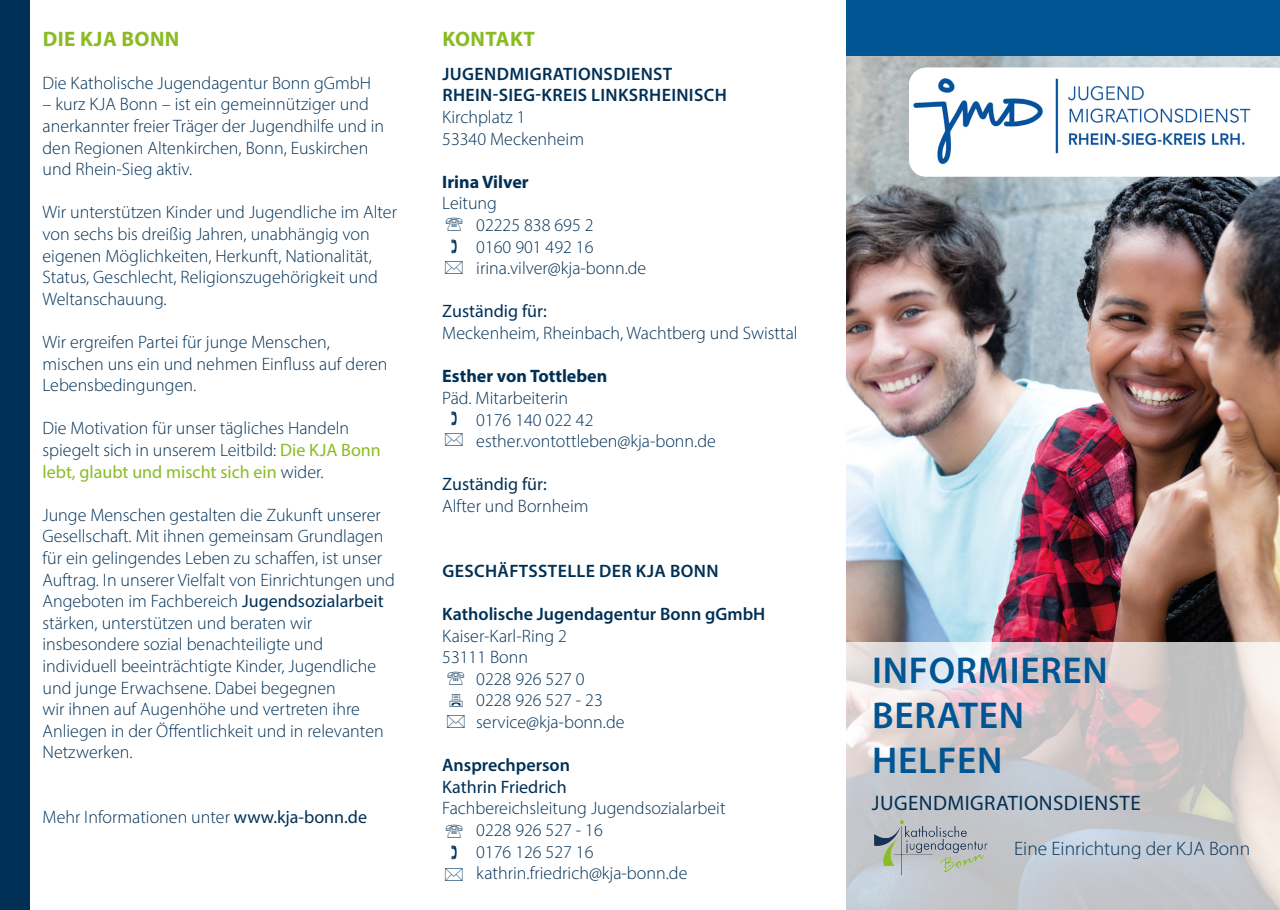
<style>
.page{position:relative;width:1280px;height:910px;background:#fff}
.page>*{position:absolute;margin:0;border:0;box-sizing:border-box;transform-origin:0 0}
.t1{font:600 37.5px "Myriad Pro";letter-spacing:.02em;color:#005592}
.t2{font:21px "Myriad Pro";letter-spacing:.02em;color:#003056}
.t3{font:700 21px "Myriad Pro";letter-spacing:.02em;color:#8abb24}
.t4{font:300 19.5px "Myriad Pro";color:#003056}
.t5{font:300 18px/21.6px "Myriad Pro";color:#003056}
.t6{font:600 18px/21.6px "Myriad Pro";letter-spacing:.02em;color:#003056}
.t7{font:600 18px "Myriad Pro";color:#003056}
.t8{font:18px "Myriad Pro";color:#003056}
.t9{font:700 18px "Myriad Pro";color:#003056}
.s1{font-weight:400;color:#8abb24}
.s2{font-weight:400}
</style>
<div class="page">
<img style="left:846px;top:55px;width:434px;height:587px">
<svg style="left:846px;top:642px;width:434px;height:268px;background:#d0cccf"></svg>
<svg style="left:909px;top:68px;width:371px;height:109px"></svg>
<img style="left:909px;top:68px;width:349px;height:108px">
<div style="left:846px;top:0;width:434px;height:55px;background:#005592"></div>
<img style="left:853px;top:815px;width:157px;height:65px">
<div style="left:0;top:0;width:30px;height:910px;background:#003056"></div>
<p class="t3" style="left:43px;top:25px;width:138px">DIE KJA BONN</p>
<p class="t5" style="left:43px;top:72px;width:330px">Die Katholische Jugendagentur Bonn gGmbH</p>
<p class="t5" style="left:43px;top:93px;width:343px">– kurz KJA Bonn – ist ein gemeinnütziger und anerkannter freier Träger der Jugendhilfe und in den Regionen Altenkirchen, Bonn, Euskirchen und Rhein-Sieg aktiv.</p>
<p class="t5" style="left:43px;top:201px;width:356px">Wir unterstützen Kinder und Jugendliche im Alter von sechs bis dreißig Jahren, unabhängig von eigenen Möglichkeiten, Herkunft, Nationalität, Status, Geschlecht, Religionszugehörigkeit und Weltanschauung.</p>
<p class="t5" style="left:43px;top:331px;width:347px">Wir ergreifen Partei für junge Menschen, mischen uns ein und nehmen Einfluss auf deren<br>Lebensbedingungen.</p>
<p class="t5" style="left:43px;top:417px;width:340px">Die Motivation für unser tägliches Handeln spiegelt sich in unserem Leitbild: <span class="s1">Die KJA Bonn lebt, glaubt und mischt sich ein</span> wider.</p>
<p class="t5" style="left:43px;top:504px;width:354px">Junge Menschen gestalten die Zukunft unserer Gesellschaft. Mit ihnen gemeinsam Grundlagen für ein gelingendes Leben zu schaffen, ist unser Auftrag. In unserer Vielfalt von Einrichtungen und Angeboten im Fachbereich <span class="s2">Jugendsozialarbeit </span>stärken, unterstützen und beraten wir insbesondere sozial benachteiligte und individuell beeinträchtigte Kinder, Jugendliche und junge Erwachsene. Dabei begegnen<br>wir ihnen auf Augenhöhe und vertreten ihre Anliegen in der Öffentlichkeit und in relevanten Netzwerken.</p>
<p class="t5" style="left:43px;top:806px;width:326px">Mehr Informationen unter <span class="s2">www.kja-bonn.de</span></p>
<p class="t3" style="left:442px;top:25px;width:94px">KONTAKT</p>
<p class="t6" style="left:442px;top:63px;width:286px">JUGENDMIGRATIONSDIENST<br>RHEIN-SIEG-KREIS LINKSRHEINISCH</p>
<p class="t5" style="left:442px;top:106px;width:85px">Kirchplatz 1</p>
<p class="t5" style="left:442px;top:128px;width:143px">53340 Meckenheim</p>
<p class="t9" style="left:442px;top:170px;width:88px">Irina Vilver</p>
<p class="t5" style="left:442px;top:193px;width:56px">Leitung</p>
<p class="t5" style="left:476px;top:214px;width:119px">02225 838 695 2</p>
<p class="t5" style="left:476px;top:236px;width:119px">0160 901 492 16</p>
<p class="t5" style="left:476px;top:257px;width:172px">irina.vilver@kja-bonn.de</p>
<p class="t8" style="left:442px;top:300px;width:106px">Zuständig für:</p>
<p class="t5" style="left:442px;top:322px;width:357px">Meckenheim, Rheinbach, Wachtberg und Swisttal</p>
<p class="t9" style="left:442px;top:364px;width:167px">Esther von Tottleben</p>
<p class="t5" style="left:442px;top:387px;width:128px">Päd. Mitarbeiterin</p>
<p class="t5" style="left:476px;top:409px;width:119px">0176 140 022 42</p>
<p class="t5" style="left:476px;top:430px;width:241px">esther.vontottleben@kja-bonn.de</p>
<p class="t8" style="left:442px;top:473px;width:106px">Zuständig für:</p>
<p class="t5" style="left:442px;top:495px;width:148px">Alfter und Bornheim</p>
<p class="t6" style="left:442px;top:559px;width:278px">GESCHÄFTSSTELLE DER KJA BONN</p>
<p class="t7" style="left:442px;top:602px;width:325px">Katholische Jugendagentur Bonn gGmbH</p>
<p class="t5" style="left:442px;top:625px;width:126px">Kaiser-Karl-Ring 2</p>
<p class="t5" style="left:442px;top:646px;width:87px">53111 Bonn</p>
<p class="t5" style="left:476px;top:668px;width:110px">0228 926 527 0</p>
<p class="t5" style="left:476px;top:689px;width:128px">0228 926 527 - 23</p>
<p class="t5" style="left:476px;top:711px;width:150px">service@kja-bonn.de</p>
<p class="t7" style="left:442px;top:754px;width:129px">Ansprechperson</p>
<p class="t8" style="left:442px;top:776px;width:126px">Kathrin Friedrich</p>
<p class="t5" style="left:442px;top:797px;width:285px">Fachbereichsleitung Jugendsozialarbeit</p>
<p class="t5" style="left:476px;top:819px;width:128px">0228 926 527 - 16</p>
<p class="t5" style="left:476px;top:841px;width:119px">0176 126 527 16</p>
<p class="t5" style="left:476px;top:862px;width:213px">kathrin.friedrich@kja-bonn.de</p>
<p class="t1" style="left:872px;top:646px;width:237px">INFORMIEREN</p>
<p class="t1" style="left:872px;top:691px;width:154px">BERATEN</p>
<p class="t1" style="left:872px;top:736px;width:132px">HELFEN</p>
<p class="t2" style="left:872px;top:790px;width:270px">JUGENDMIGRATIONSDIENSTE</p>
<p class="t4" style="left:1014px;top:837px;width:238px">Eine Einrichtung der KJA Bonn</p>
</div>
